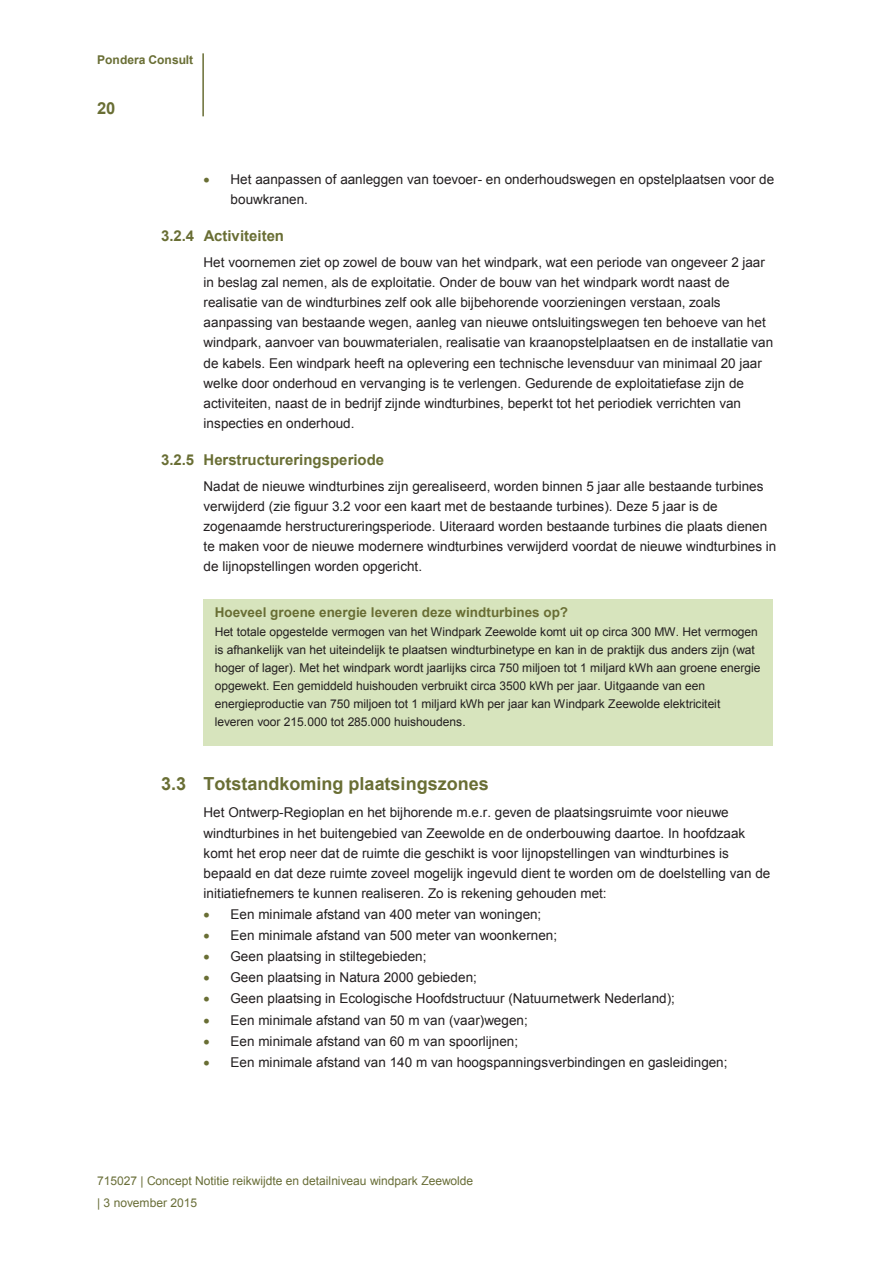
<style>
.page{position:relative;width:893px;height:1263px;background:#fff}
.page>*{position:absolute;margin:0;border:0;box-sizing:border-box;transform-origin:0 0}
.t1{font:700 18px "Arial";color:#696e34}
.t2{font:700 16.5px "Arial";color:#696e34}
.t3{font:700 15px "Arial";color:#696e34}
.t4{font:13.5px/20.2px "Arial";letter-spacing:.005em;color:#231f20}
.t5{font:700 13.5px "Arial";color:#696e34}
.t6{font:12px/18px "Arial";letter-spacing:-.005em;color:#231f20}
.t7{font:12px/21px "Arial";letter-spacing:-.005em;color:#696e38}
.t8{font:700 12px "Arial";color:#696e34}
.s1{color:#696e34}
</style>
<div class="page">
<hr style="left:202px;top:53px;width:2px;height:63px;background:#696e34">
<div style="left:204px;top:599px;width:569px;height:146px;background:#d7e4bd"></div>
<p class="t8" style="left:97px;top:52px;width:98px">Pondera Consult</p>
<p class="t2" style="left:97px;top:97px;width:20px">20</p>
<p class="t4" style="left:231px;top:169px;width:545px;text-indent:-27px"><span class="s1">•</span> Het aanpassen of aanleggen van toevoer- en onderhoudswegen en opstelplaatsen voor de bouwkranen.</p>
<p class="t3" style="left:161px;top:225px;width:125px">3.2.4 Activiteiten</p>
<p class="t4" style="left:204px;top:252px;width:571px">Het voornemen ziet op zowel de bouw van het windpark, wat een periode van ongeveer 2 jaar in beslag zal nemen, als de exploitatie. Onder de bouw van het windpark wordt naast de realisatie van de windturbines zelf ook alle bijbehorende voorzieningen verstaan, zoals aanpassing van bestaande wegen, aanleg van nieuwe ontsluitingswegen ten behoeve van het windpark, aanvoer van bouwmaterialen, realisatie van kraanopstelplaatsen en de installatie van de kabels. Een windpark heeft na oplevering een technische levensduur van minimaal 20 jaar welke door onderhoud en vervanging is te verlengen. Gedurende de exploitatiefase zijn de activiteiten, naast de in bedrijf zijnde windturbines, beperkt tot het periodiek verrichten van inspecties en onderhoud.</p>
<p class="t3" style="left:161px;top:449px;width:225px">3.2.5 Herstructureringsperiode</p>
<p class="t4" style="left:204px;top:476px;width:574px">Nadat de nieuwe windturbines zijn gerealiseerd, worden binnen 5 jaar alle bestaande turbines verwijderd (zie figuur 3.2 voor een kaart met de bestaande turbines). Deze 5 jaar is de zogenaamde herstructureringsperiode. Uiteraard worden bestaande turbines die plaats dienen te maken voor de nieuwe modernere windturbines verwijderd voordat de nieuwe windturbines in de lijnopstellingen worden opgericht.</p>
<p class="t5" style="left:215px;top:603px;width:355px">Hoeveel groene energie leveren deze windturbines op?</p>
<p class="t6" style="left:215px;top:623px;width:547px">Het totale opgestelde vermogen van het Windpark Zeewolde komt uit op circa 300 MW. Het vermogen is afhankelijk van het uiteindelijk te plaatsen windturbinetype en kan in de praktijk dus anders zijn (wat hoger of lager). Met het windpark wordt jaarlijks circa 750 miljoen tot 1 miljard kWh aan groene energie opgewekt. Een gemiddeld huishouden verbruikt circa 3500 kWh per jaar. Uitgaande van een energieproductie van 750 miljoen tot 1 miljard kWh per jaar kan Windpark Zeewolde elektriciteit leveren voor 215.000 tot 285.000 huishoudens.</p>
<h1 class="t1" style="left:161px;top:772px;width:329px">3.3 Totstandkoming plaatsingszones</h1>
<p class="t4" style="left:204px;top:802px;width:568px">Het Ontwerp-Regioplan en het bijhorende m.e.r. geven de plaatsingsruimte voor nieuwe windturbines in het buitengebied van Zeewolde en de onderbouwing daartoe. In hoofdzaak komt het erop neer dat de ruimte die geschikt is voor lijnopstellingen van windturbines is bepaald en dat deze ruimte zoveel mogelijk ingevuld dient te worden om de doelstelling van de initiatiefnemers te kunnen realiseren. Zo is rekening gehouden met:</p>
<p class="t4" style="left:204px;top:904px;width:339px"><span class="s1">•</span> Een minimale afstand van 400 meter van woningen;</p>
<p class="t4" style="left:204px;top:925px;width:355px"><span class="s1">•</span> Een minimale afstand van 500 meter van woonkernen;</p>
<p class="t4" style="left:204px;top:946px;width:225px"><span class="s1">•</span> Geen plaatsing in stiltegebieden;</p>
<p class="t4" style="left:204px;top:968px;width:275px"><span class="s1">•</span> Geen plaatsing in Natura 2000 gebieden;</p>
<p class="t4" style="left:204px;top:989px;width:473px"><span class="s1">•</span> Geen plaatsing in Ecologische Hoofdstructuur (Natuurnetwerk Nederland);</p>
<p class="t4" style="left:204px;top:1010px;width:326px"><span class="s1">•</span> Een minimale afstand van 50 m van (vaar)wegen;</p>
<p class="t4" style="left:204px;top:1031px;width:316px"><span class="s1">•</span> Een minimale afstand van 60 m van spoorlijnen;</p>
<p class="t4" style="left:204px;top:1052px;width:526px"><span class="s1">•</span> Een minimale afstand van 140 m van hoogspanningsverbindingen en gasleidingen;</p>
<p class="t7" style="left:97px;top:1171px;width:378px">715027 | Concept Notitie reikwijdte en detailniveau windpark Zeewolde | 3 november 2015</p>
</div>
